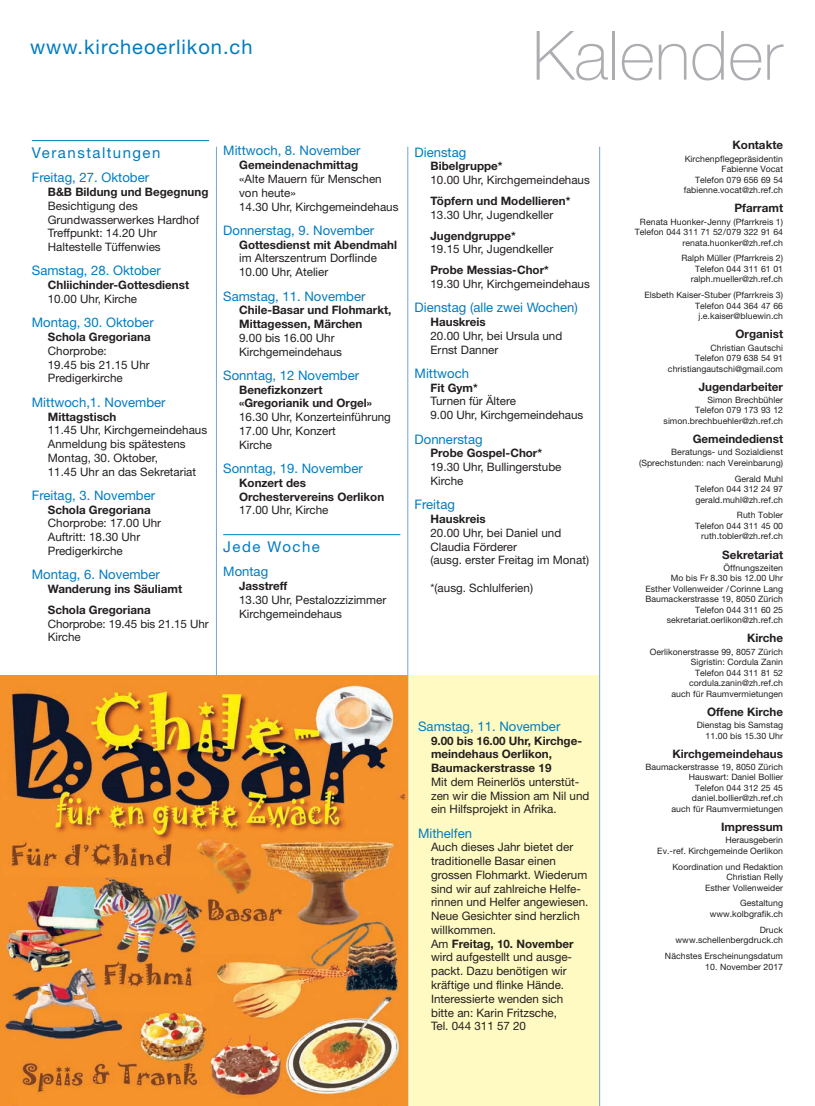
<style>
.page{position:relative;width:815px;height:1106px;background:#fff}
.page>*{position:absolute;margin:0;border:0;box-sizing:border-box;transform-origin:0 0}
.t1{font:100 68.12px "Helvetica Neue LT Std";color:#acadb1}
.t2{font:20px "Helvetica Neue LT Std";letter-spacing:.05em;color:#007cc2}
.t3{font:15px "Helvetica Neue LT Std";letter-spacing:.1em;color:#007cc2}
.t4{font:13.12px "Helvetica Neue LT Std";color:#007cc2}
.t5{font:11.62px/13.8px "Helvetica Neue LT Std";color:#231f20}
.t6{font:700 11.62px/13.8px "Helvetica Neue LT Std";color:#231f20}
.t7{font:11.5px "Helvetica Neue LT Std";letter-spacing:-.01em;color:#231f20}
.t8{font:8.75px/10.5px "Helvetica Neue LT Std";letter-spacing:.005em;color:#231f20;text-align:right}
.s1{font-weight:700}
</style>
<div class="page">
<hr style="left:216px;top:147px;width:1px;height:959px;background:#73a4d6">
<hr style="left:32px;top:140px;width:177px;height:1px;background:#007cc2">
<hr style="left:223px;top:534px;width:177px;height:1px;background:#007cc2">
<div style="left:0;top:675px;width:600px;height:431px;background:#fffac1"></div>
<hr style="left:599px;top:147px;width:1px;height:959px;background:#73a4d6">
<hr style="left:408px;top:147px;width:1px;height:959px;background:#73a4d6">
<img style="left:0;top:675px;width:407px;height:431px">
<h2 class="t2" style="left:30px;top:35px;width:224px">www.kircheoerlikon.ch</h2>
<h1 class="t1" style="left:532px;top:16px;width:252px">Kalender</h1>
<p class="t3" style="left:32px;top:144px;width:130px">Veranstaltungen</p>
<p class="t4" style="left:32px;top:170px;width:119px">Freitag, 27. Oktober</p>
<p class="t6" style="left:48px;top:185px;width:162px">B&amp;B Bildung und Begegnung</p>
<p class="t5" style="left:48px;top:199px;width:153px">Besichtigung des<br>Grundwasserwerkes Hardhof<br>Treffpunkt: 14.20 Uhr<br>Haltestelle Tüffenwies</p>
<p class="t4" style="left:32px;top:263px;width:130px">Samstag, 28. Oktober</p>
<p class="t6" style="left:48px;top:278px;width:143px">Chliichinder-Gottesdienst</p>
<p class="t5" style="left:48px;top:292px;width:91px">10.00 Uhr, Kirche</p>
<p class="t4" style="left:32px;top:315px;width:123px">Montag, 30. Oktober</p>
<p class="t6" style="left:48px;top:330px;width:104px">Schola Gregoriana</p>
<p class="t5" style="left:48px;top:344px;width:103px">Chorprobe:<br>19.45 bis 21.15 Uhr<br>Predigerkirche</p>
<p class="t4" style="left:32px;top:394px;width:135px">Mittwoch,1. November</p>
<p class="t6" style="left:48px;top:409px;width:70px">Mittagstisch</p>
<p class="t5" style="left:48px;top:423px;width:161px">11.45 Uhr, Kirchgemeindehaus<br>Anmeldung bis spätestens<br>Montag, 30. Oktober,<br>11.45 Uhr an das Sekretariat</p>
<p class="t4" style="left:32px;top:487px;width:125px">Freitag, 3. November</p>
<p class="t6" style="left:48px;top:502px;width:104px">Schola Gregoriana</p>
<p class="t5" style="left:48px;top:516px;width:115px">Chorprobe: 17.00 Uhr<br>Auftritt: 18.30 Uhr<br>Predigerkirche</p>
<p class="t4" style="left:32px;top:567px;width:129px">Montag, 6. November</p>
<p class="t6" style="left:48px;top:578px;width:136px;line-height:20.9px">Wanderung ins Säuliamt<br>Schola Gregoriana</p>
<p class="t7" style="left:48px;top:616px;width:162px">Chorprobe: 19.45 bis 21.15 Uhr</p>
<p class="t5" style="left:48px;top:630px;width:34px">Kirche</p>
<p class="t4" style="left:223px;top:143px;width:139px">Mittwoch, 8. November</p>
<p class="t6" style="left:239px;top:158px;width:120px">Gemeindenachmittag</p>
<p class="t5" style="left:239px;top:172px;width:161px">«Alte Mauern für Menschen von heute»<br>14.30 Uhr, Kirchgemeindehaus</p>
<p class="t4" style="left:223px;top:222px;width:152px">Donnerstag, 9. November</p>
<p class="t6" style="left:239px;top:237px;width:159px">Gottesdienst mit Abendmahl</p>
<p class="t5" style="left:239px;top:251px;width:139px">im Alterszentrum Dorflinde<br>10.00 Uhr, Atelier</p>
<p class="t4" style="left:223px;top:288px;width:144px">Samstag, 11. November</p>
<p class="t6" style="left:239px;top:303px;width:154px">Chile-Basar und Flohmarkt,<br>Mittagessen, Märchen</p>
<p class="t5" style="left:239px;top:331px;width:104px">9.00 bis 16.00 Uhr<br>Kirchgemeindehaus</p>
<p class="t4" style="left:223px;top:367px;width:137px">Sonntag, 12 November</p>
<p class="t6" style="left:239px;top:382px;width:134px">Benefizkonzert «Gregorianik und Orgel»</p>
<p class="t5" style="left:239px;top:410px;width:153px">16.30 Uhr, Konzerteinführung<br>17.00 Uhr, Konzert<br>Kirche</p>
<p class="t4" style="left:223px;top:460px;width:141px">Sonntag, 19. November</p>
<p class="t6" style="left:239px;top:475px;width:147px">Konzert des<br>Orchestervereins Oerlikon</p>
<p class="t5" style="left:239px;top:503px;width:91px">17.00 Uhr, Kirche</p>
<p class="t3" style="left:223px;top:537px;width:98px">Jede Woche</p>
<p class="t4" style="left:223px;top:564px;width:46px">Montag</p>
<p class="t6" style="left:239px;top:579px;width:50px">Jasstreff</p>
<p class="t5" style="left:239px;top:592px;width:149px">13.30 Uhr, Pestalozzizimmer<br>Kirchgemeindehaus</p>
<p class="t4" style="left:415px;top:144px;width:53px">Dienstag</p>
<p class="t6" style="left:431px;top:159px;width:74px">Bibelgruppe*</p>
<p class="t5" style="left:431px;top:173px;width:161px">10.00 Uhr, Kirchgemeindehaus</p>
<p class="t6" style="left:431px;top:194px;width:141px">Töpfern und Modellieren*</p>
<p class="t5" style="left:431px;top:207px;width:124px">13.30 Uhr, Jugendkeller</p>
<p class="t6" style="left:431px;top:228px;width:87px">Jugendgruppe*</p>
<p class="t5" style="left:431px;top:242px;width:124px">19.15 Uhr, Jugendkeller</p>
<p class="t6" style="left:431px;top:263px;width:120px">Probe Messias-Chor*</p>
<p class="t5" style="left:431px;top:277px;width:161px">19.30 Uhr, Kirchgemeindehaus</p>
<p class="t4" style="left:415px;top:300px;width:165px">Dienstag (alle zwei Wochen)</p>
<p class="t6" style="left:431px;top:315px;width:57px">Hauskreis</p>
<p class="t5" style="left:431px;top:328px;width:133px">20.00 Uhr, bei Ursula und<br>Ernst Danner</p>
<p class="t4" style="left:415px;top:365px;width:56px">Mittwoch</p>
<p class="t6" style="left:431px;top:380px;width:49px">Fit Gym*</p>
<p class="t5" style="left:431px;top:394px;width:154px">Turnen für Ältere<br>9.00 Uhr, Kirchgemeindehaus</p>
<p class="t4" style="left:415px;top:431px;width:70px">Donnerstag</p>
<p class="t6" style="left:431px;top:446px;width:113px">Probe Gospel-Chor*</p>
<p class="t5" style="left:431px;top:460px;width:132px">19.30 Uhr, Bullingerstube<br>Kirche</p>
<p class="t4" style="left:415px;top:497px;width:42px">Freitag</p>
<p class="t6" style="left:431px;top:511px;width:57px">Hauskreis</p>
<p class="t5" style="left:431px;top:525px;width:160px">20.00 Uhr, bei Daniel und<br>Claudia Förderer<br>(ausg. erster Freitag im Monat)</p>
<p class="t5" style="left:431px;top:580px;width:104px">*(ausg. Schlulferien)</p>
<p class="t4" style="left:418px;top:718px;width:144px">Samstag, 11. November</p>
<p class="t6" style="left:431px;top:733px;width:152px">9.00 bis 16.00 Uhr, Kirchge&shy;meindehaus Oerlikon,<br>Baumackerstrasse 19</p>
<p class="t5" style="left:431px;top:774px;width:160px">Mit dem Reinerlös unterstüt&shy;zen wir die Mission am Nil und ein Hilfsprojekt in Afrika.</p>
<p class="t4" style="left:418px;top:825px;width:55px">Mithelfen</p>
<p class="t5" style="left:431px;top:840px;width:159px">Auch dieses Jahr bietet der traditionelle Basar einen grossen Flohmarkt. Wiederum sind wir auf zahlreiche Helfe&shy;rinnen und Helfer angewiesen.<br>Neue Gesichter sind herzlich willkommen.<br>Am <span class="s1">Freitag, 10. November </span>wird aufgestellt und ausge&shy;packt. Dazu benötigen wir kräftige und flinke Hände.<br>Interessierte wenden sich bitte an: Karin Fritzsche,<br>Tel. 044 311 57 20</p>
<p class="t6" style="left:732px;top:138px;width:52px">Kontakte</p>
<p class="t8" style="left:684px;top:153px;width:101px">Kirchenpflegepräsidentin<br>Fabienne Vocat<br>Telefon 079 656 69 54 fabienne.vocat@zh.ref.ch</p>
<p class="t6" style="left:734px;top:201px;width:50px">Pfarramt</p>
<p class="t8" style="left:635px;top:216px;width:150px">Renata Huonker-Jenny (Pfarrkreis 1)<br>Telefon 044 311 71 52/079 322 91 64 renata.huonker@zh.ref.ch</p>
<p class="t8" style="left:681px;top:253px;width:103px">Ralph Müller (Pfarrkreis 2)<br>Telefon 044 311 61 01 ralph.mueller@zh.ref.ch</p>
<p class="t8" style="left:644px;top:290px;width:140px">Elsbeth Kaiser-Stuber (Pfarrkreis 3)<br>Telefon 044 364 47 66 j.e.kaiser@bluewin.ch</p>
<p class="t6" style="left:736px;top:327px;width:49px">Organist</p>
<p class="t8" style="left:668px;top:342px;width:117px">Christian Gautschi<br>Telefon 079 638 54 91 christiangautschi@gmail.com</p>
<p class="t6" style="left:699px;top:379px;width:86px">Jugendarbeiter</p>
<p class="t8" style="left:664px;top:394px;width:121px">Simon Brechbühler<br>Telefon 079 173 93 12 simon.brechbuehler@zh.ref.ch</p>
<p class="t6" style="left:693px;top:432px;width:92px">Gemeindedienst</p>
<p class="t8" style="left:639px;top:447px;width:146px">Beratungs- und Sozialdienst (Sprechstunden: nach Vereinbarung)</p>
<p class="t8" style="left:695px;top:473px;width:90px;text-align:justify;text-indent:40px">Gerald Muhl Telefon 044 312 24 97 gerald.muhl@zh.ref.ch</p>
<p class="t8" style="left:695px;top:510px;width:90px">Ruth Tobler<br>Telefon 044 311 45 00 ruth.tobler@zh.ref.ch</p>
<p class="t6" style="left:722px;top:547px;width:62px">Sekretariat</p>
<p class="t8" style="left:645px;top:562px;width:139px">Öffnungszeiten<br>Mo bis Fr 8.30 bis 12.00 Uhr<br>Esther Vollenweider /Corinne Lang<br>Baumackerstrasse 19, 8050 Zürich<br>Telefon 044 311 60 25 sekretariat.oerlikon@zh.ref.ch</p>
<p class="t6" style="left:747px;top:631px;width:37px">Kirche</p>
<p class="t8" style="left:650px;top:646px;width:135px">Oerlikonerstrasse 99, 8057 Zürich<br>Sigristin: Cordula Zanin<br>Telefon 044 311 81 52 cordula.zanin@zh.ref.ch<br>auch für Raumvermietungen</p>
<p class="t6" style="left:707px;top:704px;width:77px">Offene Kirche</p>
<p class="t8" style="left:697px;top:719px;width:88px">Dienstag bis Samstag<br>11.00 bis 15.30 Uhr</p>
<p class="t6" style="left:672px;top:746px;width:112px">Kirchgemeindehaus</p>
<p class="t8" style="left:645px;top:761px;width:139px">Baumackerstrasse 19, 8050 Zürich<br>Hauswart: Daniel Bollier<br>Telefon 044 312 25 45 daniel.bollier@zh.ref.ch<br>auch für Raumvermietungen</p>
<p class="t6" style="left:721px;top:819px;width:63px">Impressum</p>
<p class="t8" style="left:657px;top:834px;width:127px">Herausgeberin<br>Ev.-ref. Kirchgemeinde Oerlikon</p>
<p class="t8" style="left:672px;top:861px;width:112px">Koordination und Redaktion<br>Christian Relly<br>Esther Vollenweider</p>
<p class="t8" style="left:710px;top:898px;width:75px">Gestaltung www.kolbgrafik.ch</p>
<p class="t8" style="left:676px;top:924px;width:109px">Druck www.schellenbergdruck.ch</p>
<p class="t8" style="left:665px;top:950px;width:120px">Nächstes Erscheinungsdatum</p>
<p class="t8" style="left:705px;top:961px;width:79px">10. November 2017</p>
</div>
